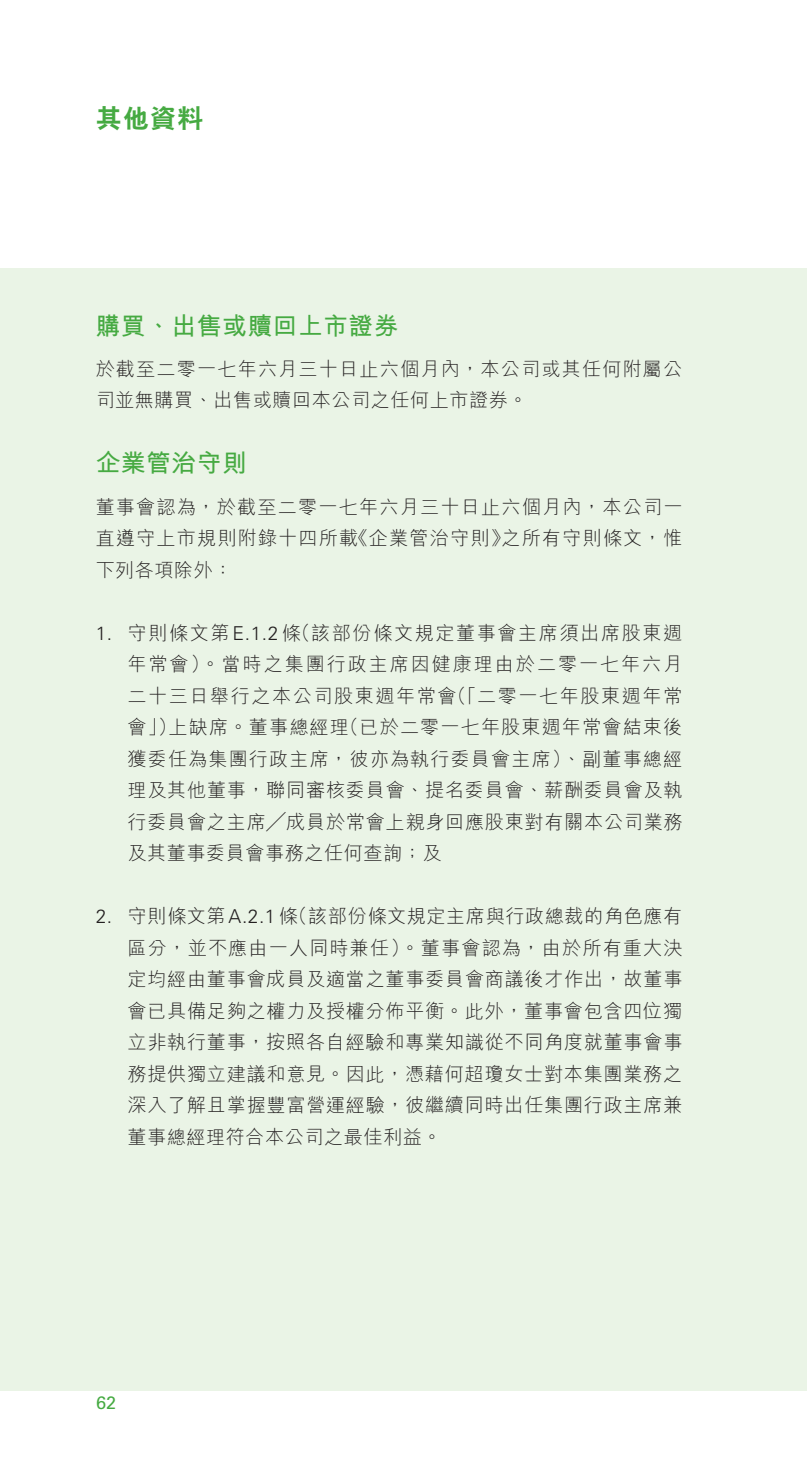
<style>
.page{position:relative;width:810px;height:1467px;background:#fff}
.page>*{position:absolute;margin:0;border:0;box-sizing:border-box;transform-origin:0 0}
.t1{font:800 25.88px "C Hei 2 HK";color:#46aa42}
._3__標題{font:700 24.75px "M Hei HK";letter-spacing:.02em;color:#46aa42}
._1__內文{font:300 19.12px/31.5px "M Hei HK";letter-spacing:.04em;color:#231f20;text-align:justify}
._1__內文-2{font:300 19.12px/31.5px "M Hei HK";letter-spacing:.06em;color:#231f20}
.t2{font:18px "Univers LT Std";color:#46aa42}
.s1{font-family:"Univers LT Std"}
</style>
<div class="page">
<div style="left:0;top:268px;width:807px;height:1122px;background:#eaf4e6"></div>
<h1 class="t1" style="left:96px;top:106px;width:109px">其他資料</h1>
<p class="_3__標題" style="left:96px;top:308px;width:305px">購買、出售或贖回上市證券</p>
<p class="_1__內文-2" style="left:96px;top:353px;width:588px">於截至二零一七年六月三十日止六個月內，本公司或其任何附屬公司並無購買、出售或贖回本公司之任何上市證券。</p>
<p class="_3__標題" style="left:96px;top:445px;width:153px">企業管治守則</p>
<p class="_1__內文" style="left:96px;top:490px;width:589px">董事會認為，於截至二零一七年六月三十日止六個月內，本公司一直遵守上市規則附錄十四所載《企業管治守則》之所有守則條文，惟下列各項除外：</p>
<p class="_1__內文" style="left:128px;top:616px;width:557px;text-indent:-32px"><span class="s1">1.</span> 守則條文第<span class="s1">E.1.2</span>條（該部份條文規定董事會主席須出席股東週年常會）。當時之集團行政主席因健康理由於二零一七年六月二十三日舉行之本公司股東週年常會（「二零一七年股東週年常會」）上缺席。董事總經理（已於二零一七年股東週年常會結束後獲委任為集團行政主席，彼亦為執行委員會主席）、副董事總經理及其他董事，聯同審核委員會、提名委員會、薪酬委員會及執行委員會之主席╱成員於常會上親身回應股東對有關本公司業務及其董事委員會事務之任何查詢；及</p>
<p class="_1__內文" style="left:128px;top:900px;width:557px;text-indent:-32px"><span class="s1">2.</span> 守則條文第<span class="s1">A.2.1</span>條（該部份條文規定主席與行政總裁的角色應有區分，並不應由一人同時兼任）。董事會認為，由於所有重大決定均經由董事會成員及適當之董事委員會商議後才作出，故董事會已具備足夠之權力及授權分佈平衡。此外，董事會包含四位獨立非執行董事，按照各自經驗和專業知識從不同角度就董事會事務提供獨立建議和意見。因此，憑藉何超瓊女士對本集團業務之深入了解且掌握豐富營運經驗，彼繼續同時出任集團行政主席兼董事總經理符合本公司之最佳利益。</p>
<p class="t2" style="left:96px;top:1392px;width:22px">62</p>
</div>
